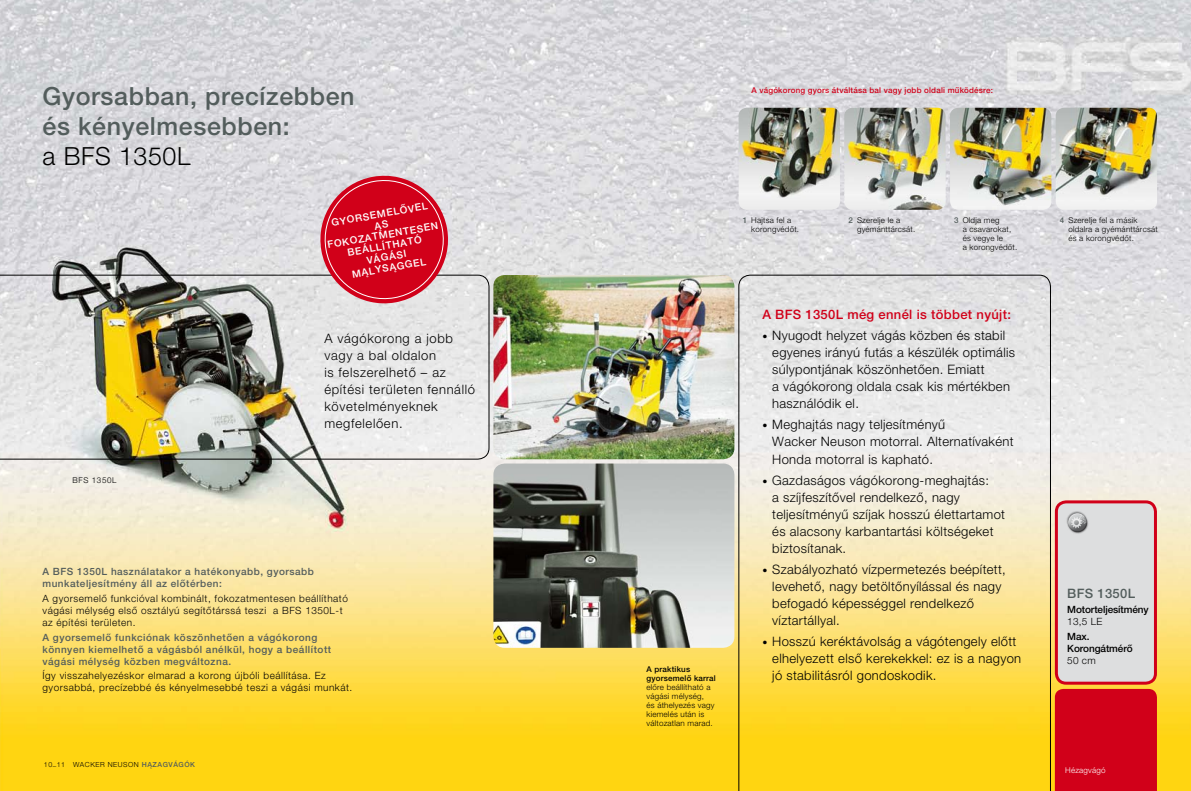
<style>
.page{position:relative;width:1191px;height:791px;background:#fff}
.page>*{position:absolute;margin:0;border:0;box-sizing:border-box;transform-origin:0 0}
.t1{font:500 25px/30px "Helvetica Neue CE";letter-spacing:.025em;color:#535d5c}
.t2{font:300 25px "Helvetica Neue CE";letter-spacing:.025em;color:#000}
.t3{font:300 13px/17px "Helvetica Neue CE";letter-spacing:.025em;color:#000}
.t4{font:300 13px/17px "Helvetica Neue CE";letter-spacing:.05em;color:#000}
.t5{font:500 13px "Helvetica Neue CE";letter-spacing:.025em;color:#d10019}
.t6{font:500 13px "Helvetica Neue CE";letter-spacing:.025em;color:#535d5c}
.t7{font:300 10px/12px "Helvetica Neue CE";letter-spacing:.05em;color:#000}
.t8{font:500 10px/12px "Helvetica Neue CE";letter-spacing:.05em;color:#535d5c}
.t9{font:500 10px/10.8px "Helvetica Neue CE";color:#fff;text-align:center}
.t10{font:500 10px/12px "Helvetica Neue CE";letter-spacing:-.01em;color:#000}
.t11{font:300 8px/9px "Helvetica Neue CE";letter-spacing:.025em;color:#000}
.t12{font:500 8px "Helvetica Neue CE";letter-spacing:.025em;color:#d10019}
.t13{font:500 8px/9px "Helvetica Neue CE";letter-spacing:.025em;color:#000}
.t14{font:300 8px "Helvetica Neue CE";letter-spacing:.025em;color:#fff}
.t15{font:300 8px "Helvetica Neue CE";letter-spacing:.075em;color:#000}
.t16{font:300 7px "Helvetica Neue CE";letter-spacing:.075em;color:#000}
.s1{font-weight:500;color:#535d5c}
.s2{font-size:10px}
</style>
<div class="page">
<img style="left:0;top:0;width:1191px;height:791px">
<div style="left:1054px;top:689px;width:103px;height:102px;background:#d10019"></div>
<img style="left:493px;top:275px;width:241px;height:184px">
<img style="left:493px;top:463px;width:241px;height:185px">
<svg style="left:738px;top:275px;width:312px;height:516px;background:#efdf9d"></svg>
<img style="left:0;top:275px;width:489px;height:184px">
<svg style="left:315px;top:171px;width:138px;height:137px;background:#d64d5e"></svg>
<div style="left:1056px;top:502px;width:99px;height:181px;background:#dddedf;border-radius:10px"></div>
<div style="left:1054px;top:500px;width:103px;height:185px;border:3px solid #d10019;border-radius:10px"></div>
<img style="left:1066px;top:511px;width:22px;height:23px">
<img style="left:1055px;top:108px;width:102px;height:102px">
<img style="left:738px;top:108px;width:102px;height:102px">
<img style="left:844px;top:108px;width:101px;height:102px">
<img style="left:950px;top:108px;width:101px;height:102px">
<h1 class="t1" style="left:43px;top:81px;width:313px">Gyorsabban, precízebben és kényelmesebben:</h1>
<h1 class="t2" style="left:43px;top:140px;width:150px">a BFS 1350L</h1>
<p class="t9" style="left:323px;top:219px;width:114px;rotate:-10deg">GYORSEMELÃVEL<br>ÉS<br>FOKOZATMENTESEN<br>BEÁLLÍTHATÓ<br>VÁGÁSI<br>MÉLYSÉGGEL</p>
<p class="t15" style="left:73px;top:475px;width:45px">BFS 1350L</p>
<p class="t4" style="left:324px;top:329px;width:152px">A vágókorong a jobb vagy a bal oldalon<br>is felszerelhetŒ – az építési területen fennálló követelményeknek megfelelŒen.</p>
<p class="t8" style="left:43px;top:565px;width:273px">A BFS 1350L használatakor a hatékonyabb, gyorsabb munkateljesítmény áll az elŒtérben:</p>
<p class="t7" style="left:43px;top:592px;width:307px">A gyorsemelŒ funkcióval kombinált, fokozatmentesen beállítható vágási mélység elsŒ osztályú segítŒtárssá teszi a BFS 1350L-t az építési területen.</p>
<p class="t8" style="left:43px;top:631px;width:290px">A gyorsemelŒ funkciónak köszönhetŒen a vágókorong könnyen kiemelhetŒ a vágásból anélkül, hogy a beállított vágási mélység közben megváltozna.</p>
<p class="t7" style="left:43px;top:669px;width:311px">Így visszahelyezéskor elmarad a korong újbóli beállítása. Ez gyorsabbá, precízebbé és kényelmesebbé teszi a vágási munkát.</p>
<p class="t16" style="left:44px;top:760px;width:153px">10_11 WACKER NEUSON <span class="s1">HÉZAGVÁGÓK</span></p>
<p class="t12" style="left:751px;top:85px;width:243px">A vágókorong gyors átváltása bal vagy jobb oldali mıködésre:</p>
<p class="t13" style="left:646px;top:665px;width:71px">A praktikus gyorsemelŒ karral</p>
<p class="t11" style="left:646px;top:682px;width:69px">elŒre beállítható a vágási mélység,<br>és áthelyezés vagy kiemelés után is változatlan marad.</p>
<p class="t11" style="left:751px;top:216px;width:49px;text-indent:-9px"><span class="s1">1</span> Hajtsa fel a korongvédŒt.</p>
<p class="t11" style="left:857px;top:216px;width:60px;text-indent:-9px"><span class="s1">2</span> Szerelje le a gyémánttárcsát.</p>
<p class="t11" style="left:962px;top:216px;width:56px;text-indent:-9px"><span class="s1">3</span> Oldja meg<br>a csavarokat, és vegye le<br>a korongvédŒt.</p>
<p class="t11" style="left:1068px;top:216px;width:91px;text-indent:-9px"><span class="s1">4</span> Szerelje fel a másik oldalra a gyémánttárcsát és a korongvédŒt.</p>
<p class="t5" style="left:762px;top:307px;width:250px">A BFS 1350L még ennél is többet nyújt:</p>
<p class="t3" style="left:772px;top:327px;width:244px;text-indent:-10px"><span class="s2">•</span> Nyugodt helyzet vágás közben és stabil egyenes irányú futás a készülék optimális súlypontjának köszönhetŒen. Emiatt<br>a vágókorong oldala csak kis mértékben használódik el.</p>
<p class="t3" style="left:772px;top:416px;width:243px;text-indent:-10px"><span class="s2">•</span> Meghajtás nagy teljesítményı<br>Wacker Neuson motorral. Alternatívaként<br>Honda motorral is kapható.</p>
<p class="t3" style="left:772px;top:471px;width:234px;text-indent:-10px"><span class="s2">•</span> Gazdaságos vágókorong-meghajtás:<br>a szíjfeszítŒvel rendelkezŒ, nagy teljesítményı szíjak hosszú élettartamot és alacsony karbantartási költségeket biztosítanak.</p>
<p class="t3" style="left:772px;top:561px;width:235px;text-indent:-10px"><span class="s2">•</span> Szabályozható vízpermetezés beépített, levehetŒ, nagy betöltŒnyílással és nagy befogadó képességgel rendelkezŒ víztartállyal.</p>
<p class="t3" style="left:772px;top:633px;width:250px;text-indent:-10px"><span class="s2">•</span> Hosszú keréktávolság a vágótengely elŒtt elhelyezett elsŒ kerekekkel: ez is a nagyon jó stabilitásról gondoskodik.</p>
<p class="t6" style="left:1067px;top:586px;width:69px">BFS 1350L</p>
<p class="t10" style="left:1067px;top:603px;width:83px">Motorteljesítmény</p>
<p class="t7" style="left:1067px;top:615px;width:37px">13,5 LE</p>
<p class="t10" style="left:1067px;top:630px;width:67px">Max.<br>KorongátmérŒ</p>
<p class="t7" style="left:1067px;top:654px;width:30px">50 cm</p>
<p class="t14" style="left:1065px;top:765px;width:42px">Hézagvágó</p>
</div>
